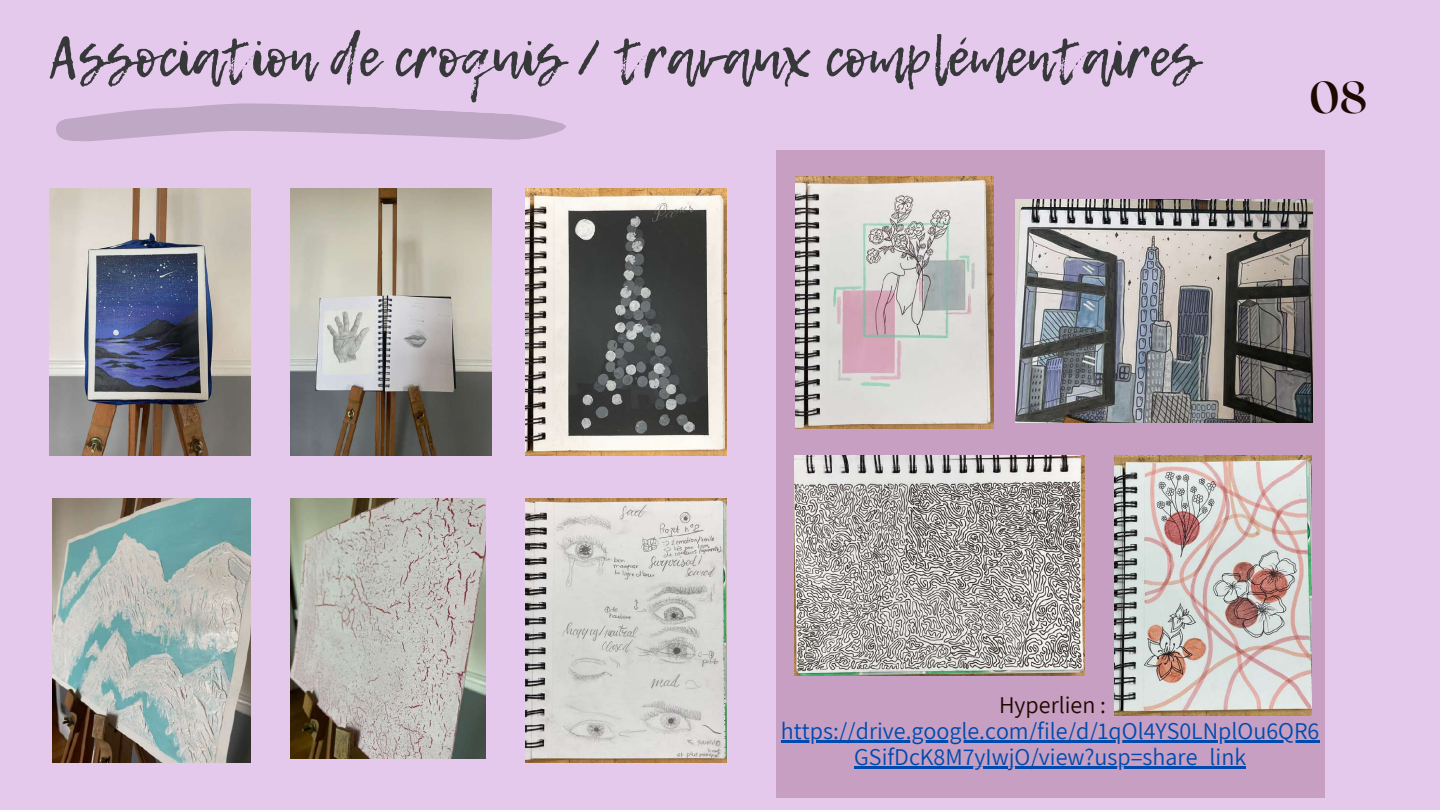
<style>
.page{position:relative;width:1440px;height:810px;background:#e4c9ed}
.page>*{position:absolute;margin:0;border:0;box-sizing:border-box;transform-origin:0 0}
.t1{font:54.2px "Lemon Tuesday";color:#363839}
.t2{font:700 44.6px "Roxborough CF";color:#1e0800}
.t3{font:24px/26.2px "Assistant";color:#004aad;text-align:center}
.t4{font:24px "Assistant";color:#1e0800}
</style>
<div class="page">
<div style="left:776px;top:150px;width:548px;height:648px;background:#c69fc2"></div>
<svg style="left:56px;top:103px;width:511px;height:39px"></svg>
<img style="left:50px;top:188px;width:201px;height:268px">
<img style="left:1016px;top:199px;width:296px;height:224px">
<img style="left:291px;top:188px;width:201px;height:268px">
<img style="left:52px;top:499px;width:198px;height:264px">
<img style="left:291px;top:499px;width:195px;height:260px">
<img style="left:795px;top:177px;width:199px;height:251px">
<img style="left:526px;top:188px;width:200px;height:268px">
<img style="left:526px;top:499px;width:201px;height:264px">
<img style="left:1115px;top:456px;width:197px;height:260px">
<img style="left:795px;top:456px;width:290px;height:219px">
<hr style="left:781px;top:740px;width:538px;height:3px;background:#004aad">
<hr style="left:854px;top:767px;width:392px;height:2px;background:#004aad">
<h1 class="t1" style="left:50px;top:17px;width:1150px">Association de croquis / travaux complémentaires</h1>
<h2 class="t2" style="left:1309px;top:68px;width:60px">08</h2>
<p class="t4" style="left:999px;top:688px;width:109px">Hyperlien :</p>
<p class="t3" style="left:781px;top:717px;width:540px">https://drive.google.com/file/d/1qOl4YS0LNplOu6QR6<br>GSifDcK8M7yIwjO/view?usp=share_link</p>
</div>
